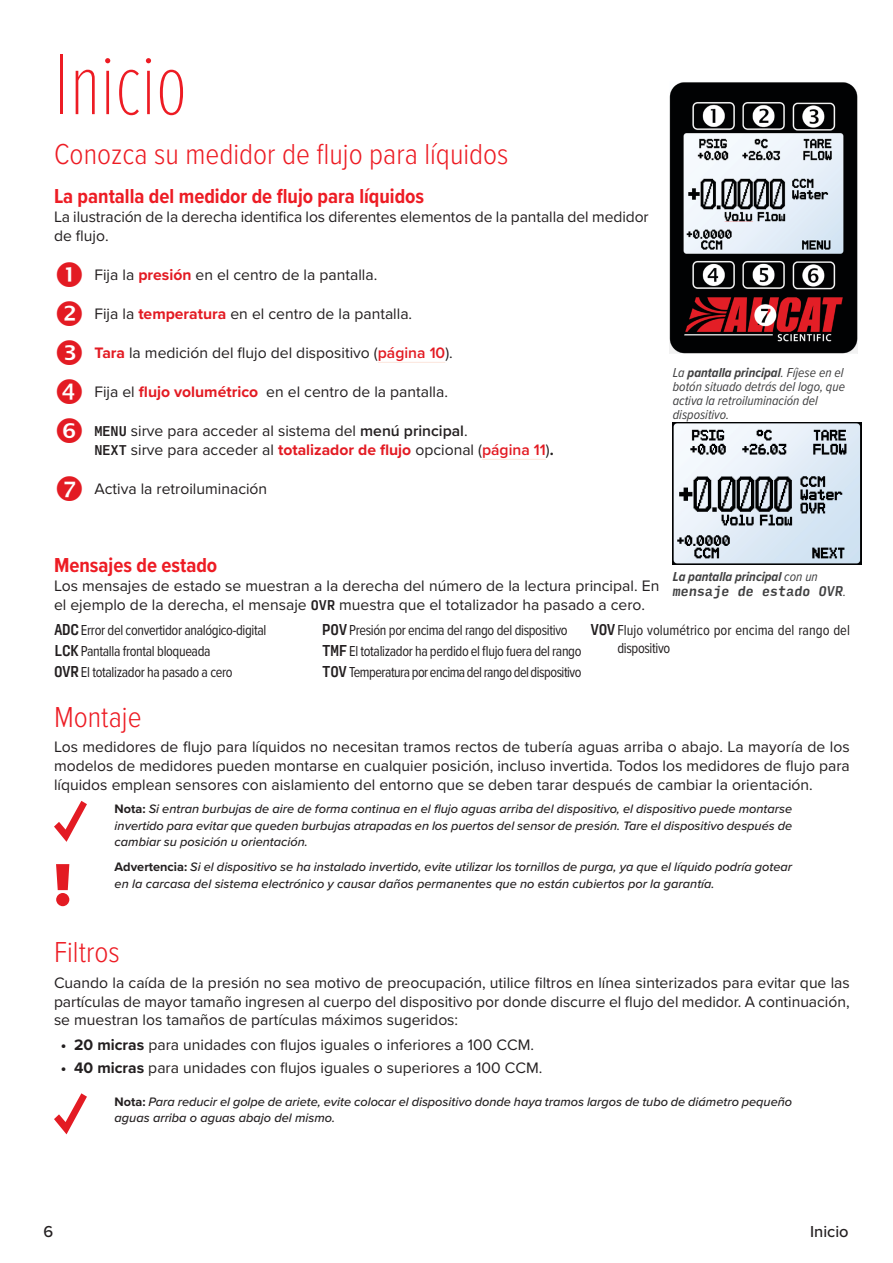
<style>
.page{position:relative;width:893px;height:1263px;background:#fff}
.page>*{position:absolute;margin:0;border:0;box-sizing:border-box;transform-origin:0 0}
.Toc_1{font:100 89.85px "Proxima Nova Ex Cn";color:#ed1c24}
.Caution{font:900 62.1px "Proxima Nova";color:#e31b23}
.Toc_2{font:300 30px "Proxima Nova Cond";color:#ed1c24}
.Toc_3{font:700 21px "Proxima Nova Cond";color:#ed1c24}
.t1{font:500 16.5px "Proxima Nova";color:#231f20}
.Body_Text{font:15.75px/18.9px "Proxima Nova";color:#231f20}
.Instruction_1st{font:15.75px/18.9px "Proxima Nova";color:#231f20}
.List{font:15.75px "Proxima Nova";color:#231f20}
.Two-Column_Table_Lis{font:15px "Proxima Nova Cond";letter-spacing:-.025em;color:#231f20;scale:.95 1}
.Two-Column_Table_Lis-2{font:15px/18px "Proxima Nova Cond";color:#231f20;scale:.96 1}
.Two-Column_Table_Lis-3{font:15px "Proxima Nova Cond";letter-spacing:-.025em;color:#231f20;scale:.94 1}
.t2{font:italic 13.5px/14.2px "Proxima Nova Cond";color:#414142}
.t3{font:italic 700 13.5px/14.2px "Proxima Nova Cond";color:#414142}
.Caution-2{font:italic 500 12.75px/16.5px "Proxima Nova";color:#231f20}
.s1{font-weight:700;color:#e31b23}
.s2{font-weight:600;color:#e31b23}
.s3{font-family:"Input Mono Narrow";font-weight:500;font-size:13.5px}
.s4{font-weight:600}
.s5{font-weight:700}
.s6{font-family:"Input Mono Narrow";font-weight:500}
.s7{font-weight:400}
.s8{font-weight:700;font-style:normal}
</style>
<div class="page">
<hr style="left:378px;top:362px;width:67px;height:1px;background:#fce6dc">
<hr style="left:482px;top:459px;width:64px;height:1px;background:#fce6dc">
<img style="left:669px;top:82px;width:189px;height:272px">
<img style="left:673px;top:422px;width:188px;height:142px">
<p class="Toc_1" style="left:54px;top:19px;width:135px">Inicio</p>
<p class="Toc_2" style="left:54px;top:131px;width:456px">Conozca su medidor de flujo para líquidos</p>
<p class="Toc_3" style="left:54px;top:180px;width:372px">La pantalla del medidor de flujo para líquidos</p>
<p class="Body_Text" style="left:54px;top:206px;width:596px">La ilustración de la derecha identifica los diferentes elementos de la pantalla del medidor de flujo.</p>
<p class="Instruction_1st" style="left:94px;top:264px;width:284px">Fija la <span class="s1">presión</span> en el centro de la pantalla.</p>
<p class="Instruction_1st" style="left:94px;top:303px;width:319px">Fija la <span class="s1">temperatura</span> en el centro de la pantalla.</p>
<p class="Instruction_1st" style="left:94px;top:342px;width:360px"><span class="s1">Tara</span> la medición del flujo del dispositivo (<span class="s2">página 10</span>).</p>
<p class="Instruction_1st" style="left:94px;top:381px;width:355px">Fija el <span class="s1">flujo volumétrico</span> en el centro de la pantalla.</p>
<p class="Instruction_1st" style="left:94px;top:421px;width:461px"><span class="s3">MENU</span> sirve para acceder al sistema del <span class="s4">menú principal</span>.<br><span class="s3">NEXT</span> sirve para acceder al <span class="s1">totalizador de flujo</span> opcional (<span class="s2">página 11</span>)<span class="s5">.</span></p>
<p class="Instruction_1st" style="left:94px;top:478px;width:174px">Activa la retroiluminación</p>
<p class="t2" style="left:673px;top:365px;width:174px">La <span class="s5">pantalla principal</span>. Fíjese en el botón situado detrás del logo, que activa la retroiluminación del dispositivo.</p>
<p class="Toc_3" style="left:54px;top:550px;width:165px">Mensajes de estado</p>
<p class="Body_Text" style="left:54px;top:576px;width:607px">Los mensajes de estado se muestran a la derecha del número de la lectura principal. En el ejemplo de la derecha, el mensaje <span class="s3">OVR</span> muestra que el totalizador ha pasado a cero.</p>
<p class="Two-Column_Table_Lis" style="left:54px;top:619px;width:225px"><span class="s6">ADC</span> Error del convertidor analógico-digital</p>
<p class="Two-Column_Table_Lis" style="left:54px;top:640px;width:166px"><span class="s6">LCK</span> Pantalla frontal bloqueada</p>
<p class="Two-Column_Table_Lis" style="left:54px;top:661px;width:190px"><span class="s6">OVR</span> El totalizador ha pasado a cero</p>
<p class="t3" style="left:673px;top:569px;width:175px">La pantalla principal <span class="s7">con un </span><span class="s6">mensaje de estado OVR</span><span class="s7">.</span></p>
<p class="Two-Column_Table_Lis" style="left:322px;top:619px;width:260px"><span class="s6">POV</span> Presión por encima del rango del dispositivo</p>
<p class="Two-Column_Table_Lis" style="left:322px;top:640px;width:274px"><span class="s6">TMF</span> El totalizador ha perdido el flujo fuera del rango</p>
<p class="Two-Column_Table_Lis-3" style="left:322px;top:661px;width:277px"><span class="s6">TOV</span> Temperatura por encima del rango del dispositivo</p>
<p class="Two-Column_Table_Lis-2" style="left:617px;top:620px;width:244px;text-indent:-27px"><span class="s6">VOV</span>Flujo volumétrico por encima del rango del dispositivo</p>
<p class="Toc_2" style="left:54px;top:694px;width:89px">Montaje</p>
<p class="Body_Text" style="left:54px;top:737px;width:797px;text-align:justify">Los medidores de flujo para líquidos no necesitan tramos rectos de tubería aguas arriba o abajo. La mayoría de los modelos de medidores pueden montarse en cualquier posición, incluso invertida. Todos los medidores de flujo para líquidos emplean sensores con aislamiento del entorno que se deben tarar después de cambiar la orientación.</p>
<p class="Caution" style="left:54px;top:780px;width:34px">✓</p>
<p class="Caution-2" style="left:115px;top:800px;width:679px;text-align:justify"><span class="s8">Nota:</span> Si entran burbujas de aire de forma continua en el flujo aguas arriba del dispositivo, el dispositivo puede montarse invertido para evitar que queden burbujas atrapadas en los puertos del sensor de presión. Tare el dispositivo después de cambiar su posición u orientación.</p>
<p class="Caution" style="left:54px;top:838px;width:19px">!</p>
<p class="Caution-2" style="left:115px;top:858px;width:679px"><span class="s8">Advertencia:</span> Si el dispositivo se ha instalado invertido, evite utilizar los tornillos de purga, ya que el líquido podría gotear en la carcasa del sistema electrónico y causar daños permanentes que no están cubiertos por la garantía.</p>
<p class="Toc_2" style="left:54px;top:930px;width:67px">Filtros</p>
<p class="Body_Text" style="left:54px;top:972px;width:797px;text-align:justify">Cuando la caída de la presión no sea motivo de preocupación, utilice filtros en línea sinterizados para evitar que las partículas de mayor tamaño ingresen al cuerpo del dispositivo por donde discurre el flujo del medidor. A continuación, se muestran los tamaños de partículas máximos sugeridos:</p>
<p class="List" style="left:61px;top:1033px;width:475px"><span class="s5">• 20 micras</span> para unidades con flujos iguales o inferiores a 100 CCM.</p>
<p class="List" style="left:61px;top:1056px;width:483px"><span class="s5">• 40 micras</span> para unidades con flujos iguales o superiores a 100 CCM.</p>
<p class="Caution" style="left:54px;top:1073px;width:34px">✓</p>
<p class="Caution-2" style="left:115px;top:1092px;width:679px"><span class="s8">Nota:</span> Para reducir el golpe de ariete, evite colocar el dispositivo donde haya tramos largos de tubo de diámetro pequeño aguas arriba o aguas abajo del mismo.</p>
<p class="t1" style="left:43px;top:1219px;width:11px">6</p>
<p class="t1" style="left:810px;top:1219px;width:40px">Inicio</p>
</div>
